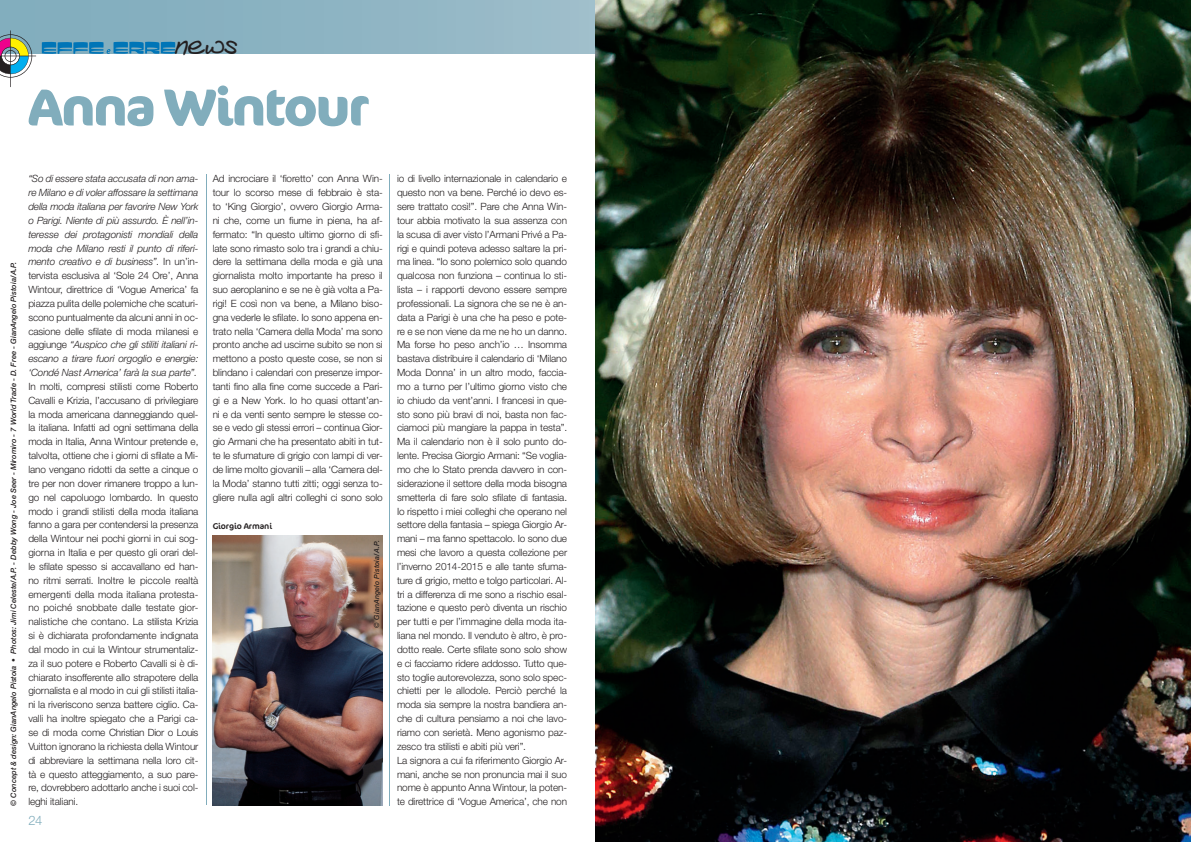
<style>
.page{position:relative;width:1191px;height:842px;background:#fff}
.page>*{position:absolute;margin:0;border:0;box-sizing:border-box;transform-origin:0 0}
.t1{font:700 52px "Cocon";letter-spacing:-.04em;color:#81adbc}
.t2{font:38.9px "Beth Hand";color:#231f20}
.t3{font:300 13px "Helvetica Neue";color:#81adbc}
.t4{font:300 10px/13.8px "Helvetica Neue";letter-spacing:-.01em;color:#231f20;text-align:justify}
.t5{font:italic 300 10px/13.8px "Helvetica Neue";letter-spacing:-.01em;color:#231f20;text-align:justify}
.t6{font:8.5px "Cocon";letter-spacing:-.01em;color:#231f20}
.t7{font:italic 500 7.5px "Helvetica Neue";color:#231f20}
.t8{font:italic 500 7px "Helvetica Neue";letter-spacing:.01em;color:#231f20}
.s1{font-style:normal}
</style>
<div class="page">
<svg style="left:0;top:0;width:595px;height:54px;background:#8db4c3"></svg>
<hr style="left:206px;top:174px;width:1px;height:631px;background:#81adbc">
<hr style="left:10px;top:30px;width:1px;height:57px;background:#231f20">
<svg style="left:0;top:34px;width:36px;height:44px"></svg>
<svg style="left:42px;top:42px;width:133px;height:12px;background:#2e89b9"></svg>
<hr style="left:389px;top:174px;width:1px;height:632px;background:#81adbc">
<img style="left:595px;top:0;width:596px;height:842px">
<img style="left:213px;top:536px;width:170px;height:269px">
<h2 class="t2" style="left:175px;top:23px;width:64px">news</h2>
<h1 class="t1" style="left:28px;top:76px;width:342px">Anna Wintour</h1>
<p class="t7" style="left:9px;top:806px;width:545px;rotate:-90deg">© Concept &amp; design: GianAngelo Pistoia • Photos: Jimi Celeste/A.P. - Debby Wong - Joe Seer - Miromiro - 7 World Trade - D. Free - GianAngelo Pistoia/A.P.</p>
<p class="t5" style="left:28px;top:172px;width:172px">“So di essere stata accusata di non ama&shy;re Milano e di voler affossare la settimana della moda italiana per favorire New York o Parigi. Niente di più assurdo. È nell’in&shy;teresse dei protagonisti mondiali della moda che Milano resti il punto di riferi&shy;mento creativo e di business”. <span class="s1">In un’in&shy;tervista esclusiva al ‘Sole 24 Ore’, Anna Wintour, direttrice di ‘Vogue America’ fa piazza pulita delle polemiche che scaturi&shy;scono puntualmente da alcuni anni in oc&shy;casione delle sfilate di moda milanesi e aggiunge</span> “Auspico che gli stiliti italiani ri&shy;escano a tirare fuori orgoglio e energie: ‘Condé Nast America’ farà la sua parte”.</p>
<p class="t4" style="left:28px;top:379px;width:172px">In molti, compresi stilisti come Roberto Cavalli e Krizia, l’accusano di privilegiare la moda americana danneggiando quel&shy;la italiana. Infatti ad ogni settimana della moda in Italia, Anna Wintour pretende e, talvolta, ottiene che i giorni di sfilate a Mi&shy;lano vengano ridotti da sette a cinque o tre per non dover rimanere troppo a lun&shy;go nel capoluogo lombardo. In questo modo i grandi stilisti della moda italiana fanno a gara per contendersi la presenza della Wintour nei pochi giorni in cui sog&shy;giorna in Italia e per questo gli orari del&shy;le sfilate spesso si accavallano ed han&shy;no ritmi serrati. Inoltre le piccole rea l tà emergenti della moda italiana protesta&shy;no poiché snobbate dalle testate gior&shy;nalistiche che contano. La stilista Krizia si è dichiarata profondamente indignata dal modo in cui la Wintour strumentaliz&shy;za il suo potere e Roberto Cavalli si è di&shy;chiarato insofferente allo strapotere della giornalista e al modo in cui gli stilisti italia&shy;ni la riveriscono senza battere ciglio. Ca&shy;valli ha inoltre spiegato che a Parigi ca&shy;se di moda come Christian Dior o Louis Vuitton ignorano la richiesta della Wintour di abbreviare la settimana nella loro cit&shy;tà e questo atteggiamento, a suo pare&shy;re, dovrebbero adottarlo anche i suoi col&shy;leghi italiani.</p>
<h3 class="t3" style="left:28px;top:813px;width:16px">24</h3>
<p class="t4" style="left:213px;top:172px;width:172px">Ad incrociare il ‘fioretto’ con Anna Win&shy;tour lo scorso mese di febbraio è sta&shy;to ‘King Giorgio’, ovvero Giorgio Arma&shy;ni che, come un fiume in piena, ha af&shy;fermato: “In questo ultimo giorno di sfi&shy;late sono rimasto solo tra i grandi a chiu&shy;dere la settimana della moda e già una giornalista molto importante ha preso il suo aeroplanino e se ne è già volta a Pa&shy;rigi! E così non va bene, a Milano biso&shy;gna vederle le sfilate. Io sono appena en&shy;trato nella ‘Camera della Moda’ ma sono pronto anche ad uscirne subito se non si mettono a posto queste cose, se non si blindano i calendari con presenze impor&shy;tanti fino alla fine come succede a Pari&shy;gi e a New York. Io ho quasi ottant’an&shy;ni e da venti sento sempre le stesse co&shy;se e vedo gli stessi errori – continua Gior&shy;gio Armani che ha presentato abiti in tut&shy;te le sfumature di grigio con lampi di ver&shy;de lime molto giovanili – alla ‘Camera del&shy;la Moda’ stanno tutti zitti; oggi senza to&shy;gliere nulla agli altri colleghi ci sono solo</p>
<p class="t4" style="left:397px;top:172px;width:172px;text-align:left">io di livello internazionale in calendario e questo non va bene. Perché io devo es&shy;sere trattato così!”. Pare che Anna Win&shy;tour abbia motivato la sua assenza con la scusa di aver visto l’Armani Privé a Pa&shy;rigi e quindi poteva adesso saltare la pri&shy;ma linea. “Io sono polemico solo quando qualcosa non funziona – continua lo sti&shy;lista – i rapporti devono essere sempre professionali. La signora che se ne è an&shy;data a Parigi è una che ha peso e pote&shy;re e se non viene da me ne ho un danno.<br>Ma forse ho peso anch’io … Insomma bastava distribuire il calendario di ‘Milano Moda Donna’ in un altro modo, faccia&shy;mo a turno per l’ultimo giorno visto che io chiudo da vent’anni. I francesi in que&shy;sto sono più bravi di noi, basta non fac&shy;ciamoci più mangiare la pappa in testa”.<br>Ma il calendario non è il solo punto do&shy;lente. Precisa Giorgio Armani: “Se voglia&shy;mo che lo Stato prenda davvero in con&shy;siderazione il settore della moda bisogna smetterla di fare solo sfilate di fantasia.<br>Io rispetto i miei colleghi che operano nel settore della fantasia – spiega Giorgio Ar&shy;mani – ma fanno spettacolo. Io sono due mesi che lavoro a questa collezione per l’inverno 2014-2015 e alle tante sfuma&shy;ture di grigio, metto e tolgo particolari. Al&shy;tri a differenza di me sono a rischio esal&shy;tazione e questo però diventa un rischio per tutti e per l’immagine della moda ita&shy;liana nel mondo. Il venduto è altro, è pro&shy;dotto reale. Certe sfilate sono solo show e ci facciamo ridere addosso. Tutto que&shy;sto toglie autorevolezza, sono solo spec&shy;chietti per le allodole. Perciò perché la moda sia sempre la nostra bandiera an&shy;che di cultura pensiamo a noi che lavo&shy;riamo con serietà. Meno agonismo paz&shy;zesco tra stilisti e abiti più veri”.<br>La signora a cui fa riferimento Giorgio Ar&shy;mani, anche se non pronuncia mai il suo nome è appunto Anna Wintour, la poten&shy;te direttrice di ‘Vogue America’, che non</p>
<p class="t6" style="left:213px;top:521px;width:61px">Giorgio Armani</p>
<p class="t8" style="left:373px;top:627px;width:89px;rotate:-90deg">© GianAngelo Pistoia/A.P.</p>
</div>
